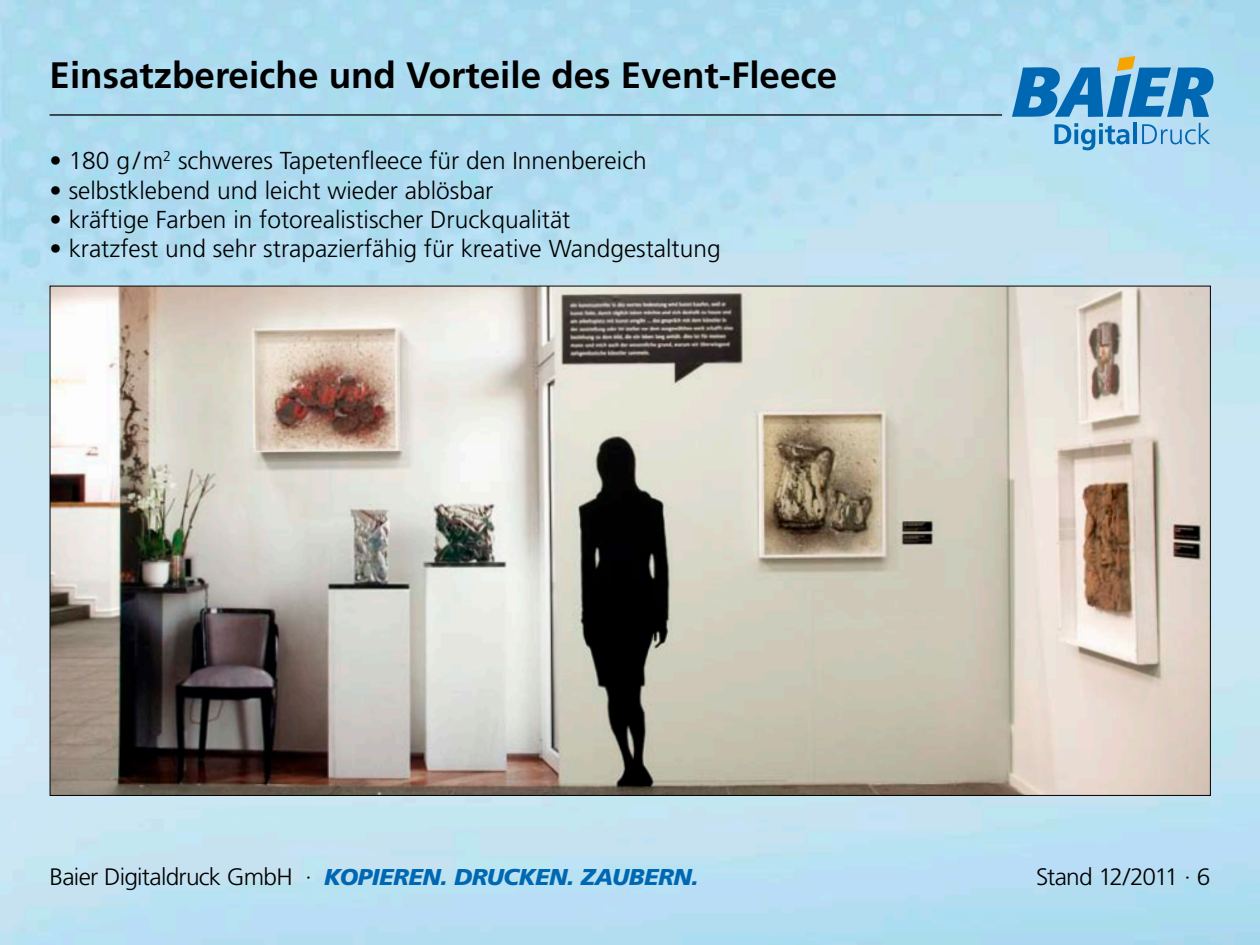
<style>
.page{position:relative;width:1260px;height:945px;background:#fff}
.page>*{position:absolute;margin:0;border:0;box-sizing:border-box;transform-origin:0 0}
.t1{font:700 36.75px "Frutiger";color:#000}
.t2{font:300 24.5px "Frutiger";color:#000}
.t3{font:300 23.8px "Frutiger";letter-spacing:-.055em;color:#000}
.t4{font:italic 900 22.93px "Frutiger";letter-spacing:-.02em;color:#0068b3}
.s1{font-weight:300;font-style:normal;font-size:23.8px;color:#000}
</style>
<div class="page">
<img style="left:0;top:0;width:1260px;height:945px">
<svg style="left:1054px;top:123px;width:76px;height:27px;background:#75b4dc"></svg>
<hr style="left:1133px;top:123px;width:4px;height:21px;background:#0068b3">
<svg style="left:1142px;top:123px;width:68px;height:21px"></svg>
<svg style="left:1012px;top:56px;width:201px;height:61px;background:#579fcd"></svg>
<hr style="left:50px;top:114px;width:952px;height:2px;background:#000">
<img style="left:52px;top:288px;width:1157px;height:506px">
<h1 class="t1" style="left:50px;top:54px;width:789px">Einsatzbereiche und Vorteile des Event-Fleece</h1>
<p class="t2" style="left:50px;top:147px;width:599px">• 180 g/m<sup>2</sup> schweres Tapetenfleece für den Innenbereich</p>
<p class="t2" style="left:50px;top:176px;width:445px">• selbstklebend und leicht wieder ablösbar</p>
<p class="t2" style="left:50px;top:206px;width:522px">• kräftige Farben in fotorealistischer Druckqualität</p>
<p class="t2" style="left:50px;top:235px;width:673px">• kratzfest und sehr strapazierfähig für kreative Wandgestaltung</p>
<p class="t4" style="left:50px;top:863px;width:651px"><span class="s1">Baier Digitaldruck GmbH ·</span> KOPIEREN. DRUCKEN. ZAUBERN.</p>
<p class="t3" style="left:1036px;top:863px;width:176px">Stand 12/2011 · 6</p>
</div>
